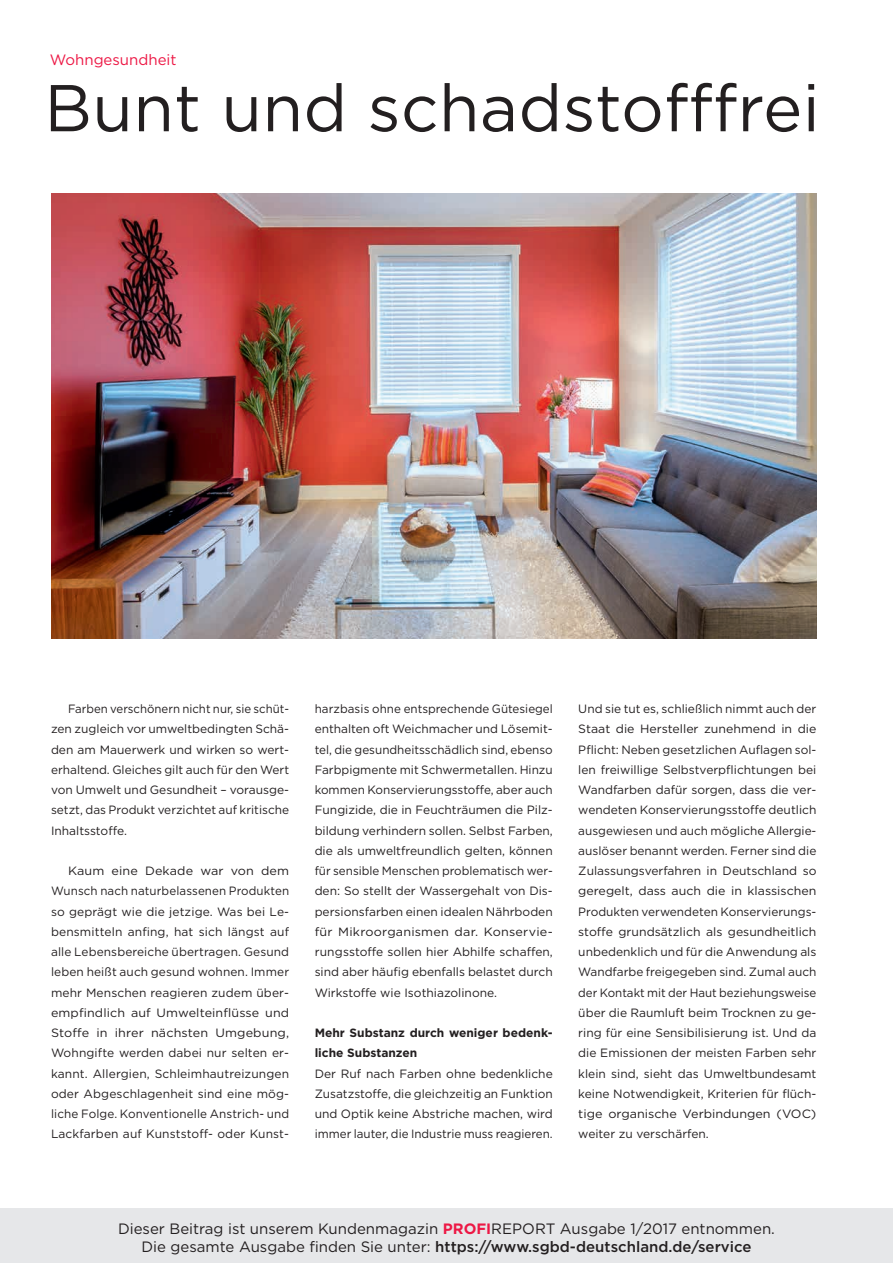
<style>
.page{position:relative;width:893px;height:1263px;background:#fff}
.page>*{position:absolute;margin:0;border:0;box-sizing:border-box;transform-origin:0 0}
.t1{font:66px "Gotham";letter-spacing:.005em;color:#231f20}
.t2{font:15px/18px "Gotham";color:#231f20;text-align:center}
.t3{font:15px "Gotham";color:#ed1845}
.t4{font:12px/20.2px "Gotham";color:#231f20;text-align:justify}
.t5{font:12px/20.2px "Gotham";color:#231f20;text-align:justify;scale:1.05 1}
.t6{font:12px/20.2px "Gotham";color:#231f20;text-align:justify;scale:.95 1}
.t7{font:700 12px/20.2px "Gotham";color:#231f20}
.s1{font-weight:700;color:#ed1845}
.s2{font-weight:500}
</style>
<div class="page">
<img style="left:51px;top:193px;width:765px;height:446px">
<div style="left:0;top:1209px;width:893px;height:54px;background:#e6e7e9"></div>
<p class="t3" style="left:50px;top:50px;width:128px">Wohngesundheit</p>
<h1 class="t1" style="left:44px;top:66px;width:777px">Bunt und schadstofffrei</h1>
<p class="t6" style="left:51px;top:698px;width:252px;text-indent:17px">Farben verschönern nicht nur, sie schüt&shy;zen zugleich vor umweltbedingten Schä&shy;den am Mauerwerk und wirken so wert&shy;erhaltend. Gleiches gilt auch für den Wert von Umwelt und Gesundheit – vorausge&shy;setzt, das Produkt verzichtet auf kritische Inhaltsstoffe.</p>
<p class="t5" style="left:51px;top:860px;width:228px;text-indent:17px">Kaum eine Dekade war von dem Wunsch nach naturbelassenen Produkten so geprägt wie die jetzige. Was bei Le&shy;bensmitteln anfing, hat sich längst auf alle Lebensbereiche übertragen. Gesund leben heißt auch gesund wohnen. Immer mehr Menschen reagieren zudem über&shy;empfindlich auf Umwelteinflüsse und Stoffe in ihrer nächsten Umgebung, Wohngifte werden dabei nur selten er&shy;kannt. Allergien, Schleimhautreizungen oder Abgeschlagenheit sind eine mög&shy;liche Folge. Konventionelle Anstrich- und Lackfarben auf Kunststoff- oder Kunst-</p>
<p class="t4" style="left:315px;top:698px;width:240px">harzbasis ohne entsprechende Gütesiegel enthalten oft Weichmacher und Lösemit&shy;tel, die gesundheitsschädlich sind, ebenso Farbpigmente mit Schwermetallen. Hinzu kommen Konservierungsstoffe, aber auch Fungizide, die in Feuchträumen die Pilz&shy;bildung verhindern sollen. Selbst Farben, die als umweltfreundlich gelten, können für sensible Menschen problematisch wer&shy;den: So stellt der Wassergehalt von Dis&shy;persionsfarben einen idealen Nährboden für Mikroorganismen dar. Konservie&shy;rungsstoffe sollen hier Abhilfe schaffen, sind aber häufig ebenfalls belastet durch Wirkstoffe wie Isothiazolinone.</p>
<p class="t7" style="left:315px;top:1022px;width:240px">Mehr Substanz durch weniger bedenk&shy;liche Substanzen</p>
<p class="t4" style="left:315px;top:1063px;width:240px">Der Ruf nach Farben ohne bedenkliche Zusatzstoffe, die gleichzeitig an Funktion und Optik keine Abstriche machen, wird immer lauter, die Industrie muss reagieren.</p>
<p class="t4" style="left:578px;top:698px;width:240px">Und sie tut es, schließlich nimmt auch der Staat die Hersteller zunehmend in die Pflicht: Neben gesetzlichen Auflagen sol&shy;len freiwillige Selbstverpflichtungen bei Wandfarben dafür sorgen, dass die ver&shy;wendeten Konservierungsstoffe deutlich ausgewiesen und auch mögliche Allergie&shy;auslöser benannt werden. Ferner sind die Zulassungsverfahren in Deutschland so geregelt, dass auch die in klassischen Produkten verwendeten Konservierungs&shy;stoffe grundsätzlich als gesundheitlich unbedenklich und für die Anwendung als Wandfarbe freigegeben sind. Zumal auch der Kontakt mit der Haut beziehungsweise über die Raumluft beim Trocknen zu ge&shy;ring für eine Sensibilisierung ist. Und da die Emissionen der meisten Farben sehr klein sind, sieht das Umweltbundesamt keine Notwendigkeit, Kriterien für flüch&shy;tige organische Verbindungen (VOC) weiter zu verschärfen.</p>
<p class="t2" style="left:118px;top:1219px;width:658px">Dieser Beitrag ist unserem Kundenmagazin <span class="s1">PROFI</span>REPORT Ausgabe 1/2017 entnommen.<br>Die gesamte Ausgabe finden Sie unter: <span class="s2">https://www.sgbd-deutschland.de/service</span></p>
</div>
